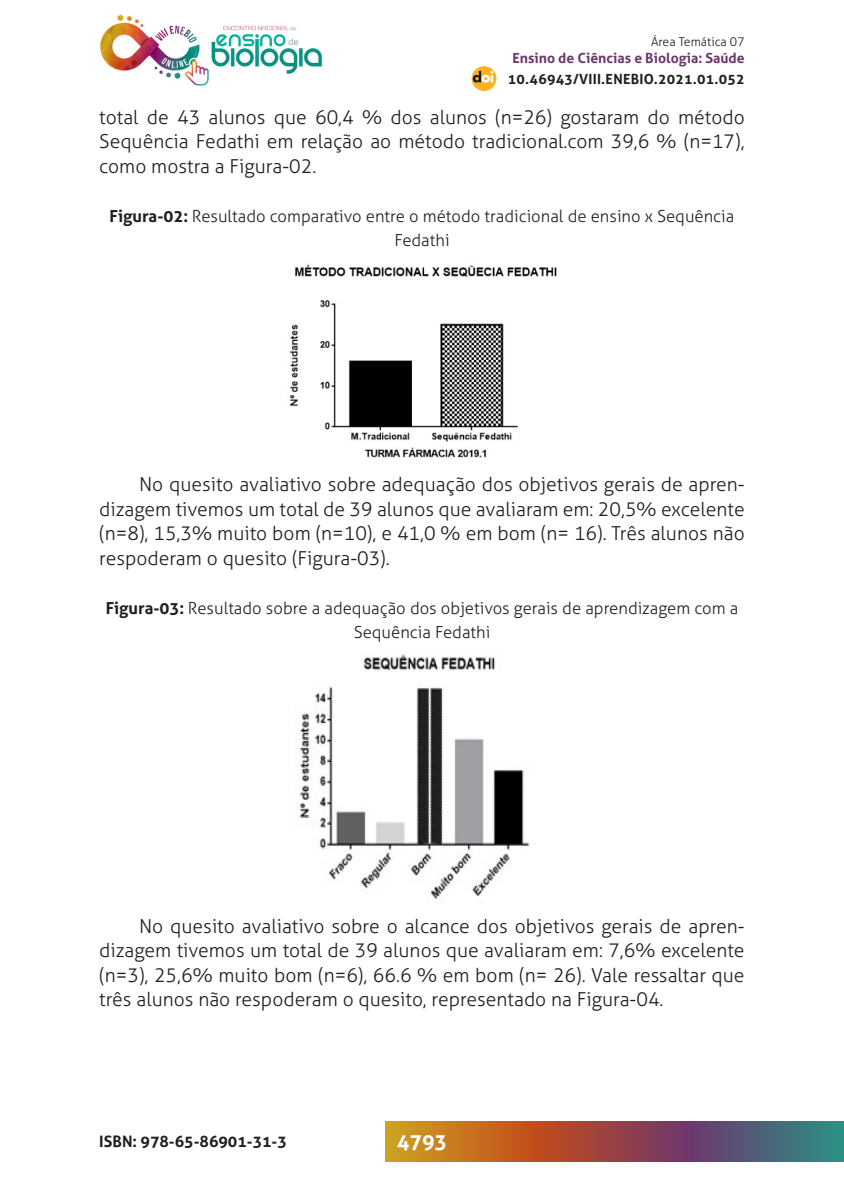
<style>
.page{position:relative;width:844px;height:1191px;background:#fff}
.page>*{position:absolute;margin:0;border:0;box-sizing:border-box;transform-origin:0 0}
.t1{font:700 21px "Aller";color:#fff}
._2_CORPO{font:300 19.25px/24.5px "Aller";color:#231f20;text-align:justify}
._7_LEGENDAS{font:300 16.62px/24.5px "Aller";color:#231f20;text-align:center}
.t2{font:700 15.75px "Aller";color:#231f20}
.t3{font:700 14px "Aller";letter-spacing:.02em;color:#231f20}
.t4{font:700 14px "Aller";color:#6c376e}
.t5{font:300 12.25px "Aller";color:#231f20}
.s1{font-weight:700}
</style>
<div class="page">
<img style="left:100px;top:14px;width:109px;height:72px">
<img style="left:211px;top:25px;width:111px;height:49px">
<svg style="left:385px;top:1121px;width:458px;height:40px"></svg>
<div style="left:471px;top:66px;width:25px;height:25px;background:#fbb323;border-radius:50%"></div>
<svg style="left:472px;top:71px;width:21px;height:12px"></svg>
<img style="left:290px;top:264px;width:267px;height:194px">
<img style="left:300px;top:654px;width:230px;height:245px">
<p class="t5" style="left:651px;top:34px;width:95px">Área Temática 07</p>
<p class="t4" style="left:512px;top:49px;width:234px">Ensino de Ciências e Biologia: Saúde</p>
<p class="t3" style="left:508px;top:70px;width:238px">10.46943/VIII.ENEBIO.2021.01.052</p>
<p class="_2_CORPO" style="left:99px;top:105px;width:646px">total de 43 alunos que 60,4 % dos alunos (n=26) gostaram do método Sequência Fedathi em relação ao método tradicional.com 39,6 % (n=17), como mostra a Figura-02.</p>
<p class="_7_LEGENDAS" style="left:110px;top:204px;width:626px"><span class="s1">Figura-02:</span> Resultado comparativo entre o método tradicional de ensino x Sequência<br>Fedathi</p>
<p class="_2_CORPO" style="left:99px;top:472px;width:646px;text-indent:40px">No quesito avaliativo sobre adequação dos objetivos gerais de apren&shy;dizagem tivemos um total de 39 alunos que avaliaram em: 20,5% excelente (n=8), 15,3% muito bom (n=10), e 41,0 % em bom (n= 16). Três alunos não respoderam o quesito (Figura-03).</p>
<p class="_7_LEGENDAS" style="left:106px;top:596px;width:634px"><span class="s1">Figura-03:</span> Resultado sobre a adequação dos objetivos gerais de aprendizagem com a<br>Sequência Fedathi</p>
<p class="_2_CORPO" style="left:99px;top:913px;width:646px;text-indent:40px">No quesito avaliativo sobre o alcance dos objetivos gerais de apren&shy;dizagem tivemos um total de 39 alunos que avaliaram em: 7,6% excelente (n=3), 25,6% muito bom (n=6), 66.6 % em bom (n= 26). Vale ressaltar que três alunos não respoderam o quesito, representado na Figura-04.</p>
<p class="t2" style="left:99px;top:1131px;width:189px">ISBN: 978-65-86901-31-3</p>
<p class="t1" style="left:396px;top:1128px;width:52px">4793</p>
</div>
